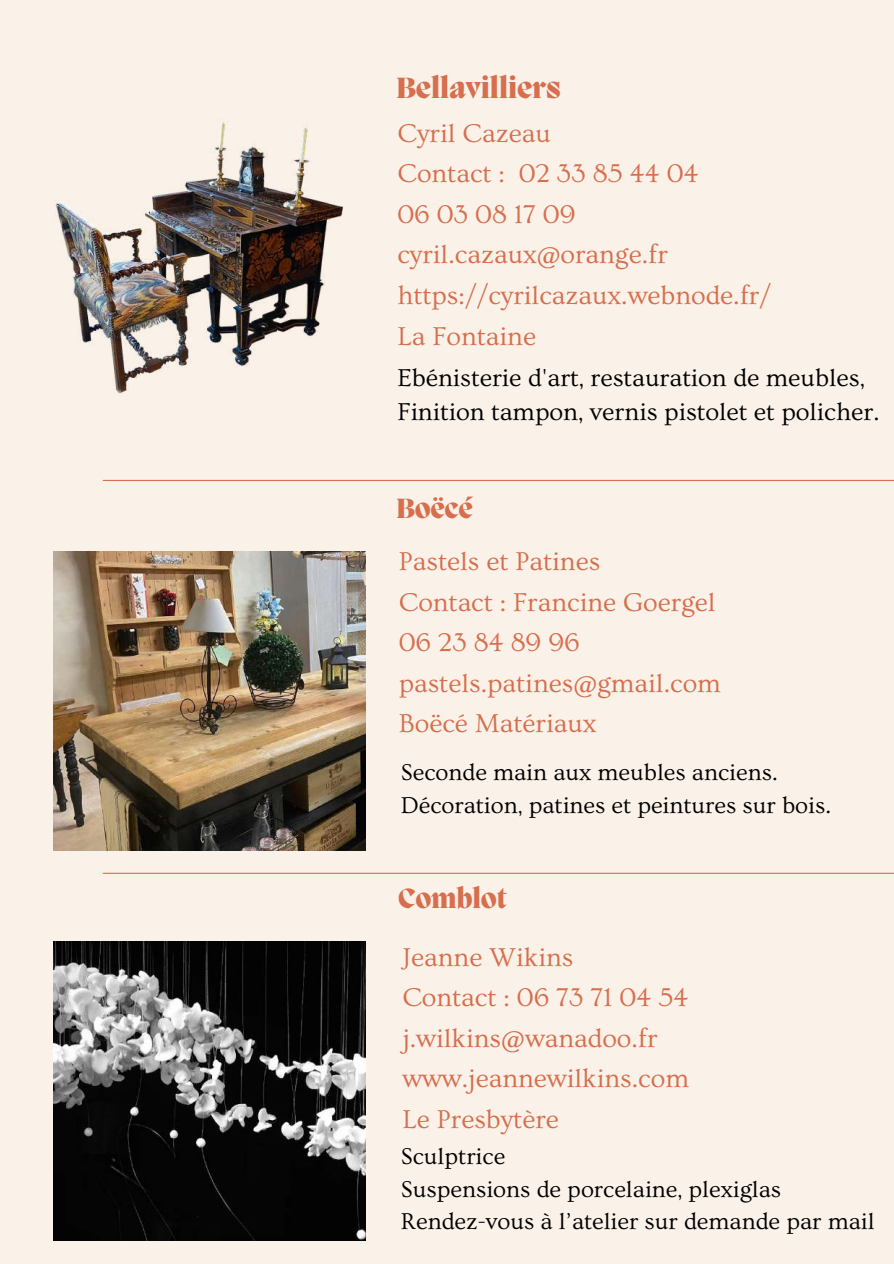
<style>
.page{position:relative;width:894px;height:1264px;background:#fff}
.page>*{position:absolute;margin:0;border:0;box-sizing:border-box;transform-origin:0 0}
.t1{font:800 30px "Migra";color:#d76e4d}
.t2{font:800 28.5px "Migra";color:#d76e4d}
.t3{font:27px/40.5px "Ovo";color:#d76e4d}
.t4{font:25.5px/35px "Ovo";color:#000}
.t5{font:24px/32.7px "Ovo";color:#000}
</style>
<div class="page">
<div style="left:0;top:0;width:893px;height:1263px;background:#faf2e9"></div>
<img style="left:53px;top:551px;width:312px;height:299px">
<hr style="left:103px;top:480px;width:790px;height:1px;background:#d76e4d">
<img style="left:55px;top:122px;width:288px;height:272px">
<hr style="left:103px;top:872px;width:790px;height:1px;background:#d76e4d">
<img style="left:53px;top:941px;width:312px;height:299px">
<p class="t1" style="left:396px;top:73px;width:166px">Bellavilliers</p>
<p class="t3" style="left:397px;top:113px;width:375px">Cyril Cazeau<br>Contact : 02 33 85 44 04<br>06 03 08 17 09 cyril.cazaux@orange.fr https://cyrilcazaux.webnode.fr/<br>La Fontaine</p>
<p class="t4" style="left:397px;top:360px;width:483px">Ebénisterie d'art, restauration de meubles,<br>Finition tampon, vernis pistolet et policher.</p>
<p class="t2" style="left:396px;top:494px;width:78px">Boëcé</p>
<p class="t3" style="left:398px;top:541px;width:323px">Pastels et Patines<br>Contact : Francine Goergel<br>06 23 84 89 96 pastels.patines@gmail.com<br>Boëcé Matériaux</p>
<p class="t5" style="left:401px;top:756px;width:431px">Seconde main aux meubles anciens.<br>Décoration, patines et peintures sur bois.</p>
<p class="t2" style="left:398px;top:885px;width:110px">Comblot</p>
<p class="t3" style="left:402px;top:937px;width:288px">Jeanne Wikins<br>Contact : 06 73 71 04 54 j.wilkins@wanadoo.fr www.jeannewilkins.com<br>Le Presbytère</p>
<p class="t5" style="left:401px;top:1140px;width:475px">Sculptrice<br>Suspensions de porcelaine, plexiglas<br>Rendez-vous à l’atelier sur demande par mail</p>
</div>
